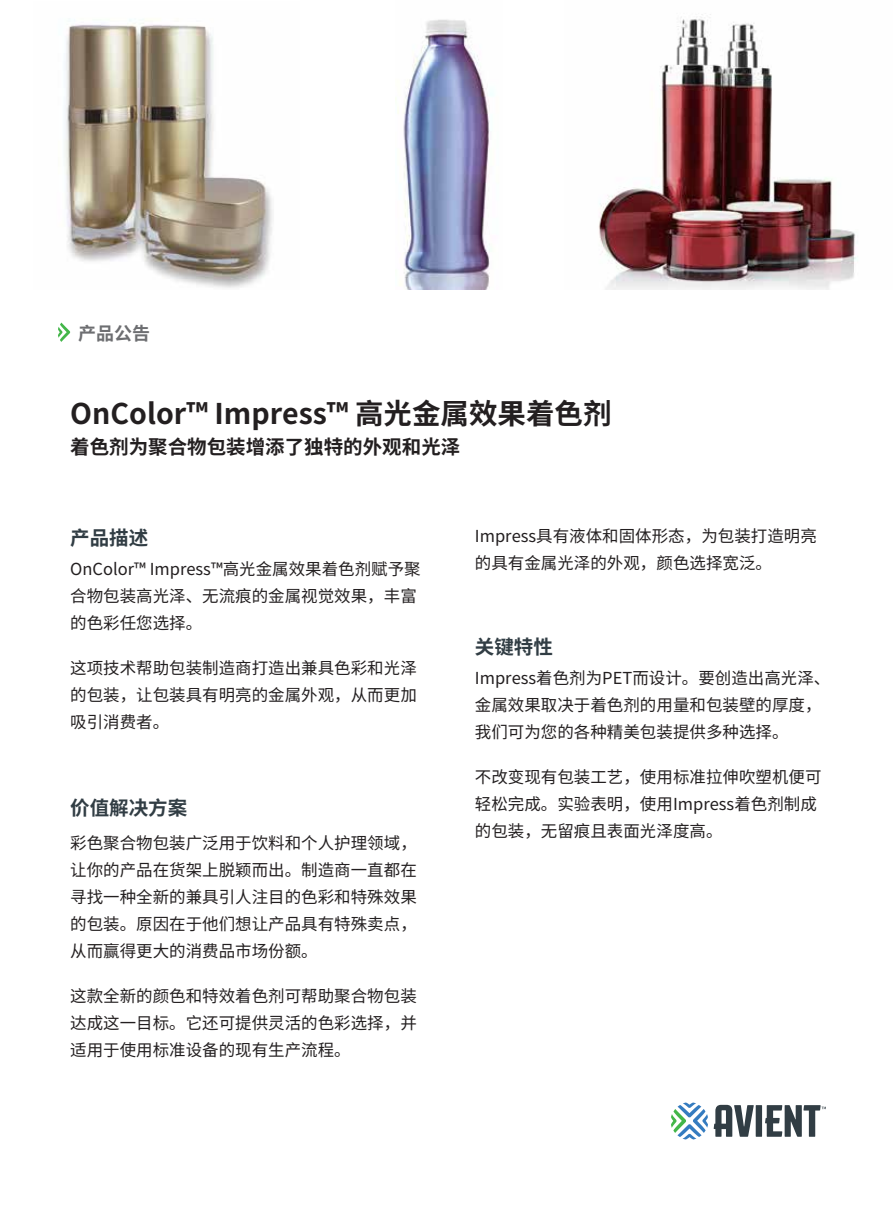
<style>
.page{position:relative;width:893px;height:1212px;background:#fff}
.page>*{position:absolute;margin:0;border:0;box-sizing:border-box;transform-origin:0 0}
.t1{font:700 28.5px "Source Han Sans CN";color:#231f20}
.t2{font:700 19.5px "Source Han Sans CN";color:#231f20}
.t3{font:700 19.5px "Source Han Sans CN";color:#313d44}
.t4{font:700 18px "Source Han Sans CN";color:#6d6e71}
.t5{font:16.5px/27px "Source Han Sans CN";color:#231f20}
</style>
<div class="page">
<img style="left:599px;top:14px;width:258px;height:276px">
<img style="left:395px;top:19px;width:98px;height:271px">
<img style="left:65px;top:19px;width:208px;height:269px">
<svg style="left:58px;top:323px;width:12px;height:19px"></svg>
<svg style="left:671px;top:1102px;width:37px;height:37px"></svg>
<svg style="left:714px;top:1105px;width:112px;height:32px"></svg>
<p class="t4" style="left:78px;top:323px;width:73px">产品公告</p>
<h1 class="t1" style="left:70px;top:398px;width:543px">OnColor™ Impress™ 高光金属效果着色剂</h1>
<p class="t2" style="left:70px;top:436px;width:392px">着色剂为聚合物包装增添了独特的外观和光泽</p>
<p class="t3" style="left:70px;top:527px;width:80px">产品描述</p>
<p class="t5" style="left:70px;top:556px;width:352px">OnColor™ Impress™高光金属效果着色剂赋予聚合物包装高光泽、无流痕的金属视觉效果，丰富的色彩任您选择。</p>
<p class="t5" style="left:70px;top:655px;width:348px;text-align:justify">这项技术帮助包装制造商打造出兼具色彩和光泽的包装，让包装具有明亮的金属外观，从而更加吸引消费者。</p>
<p class="t3" style="left:70px;top:797px;width:119px">价值解决方案</p>
<p class="t5" style="left:70px;top:829px;width:348px;text-align:justify">彩色聚合物包装广泛用于饮料和个人护理领域，让你的产品在货架上脱颖而出。制造商一直都在寻找一种全新的兼具引人注目的色彩和特殊效果的包装。原因在于他们想让产品具有特殊卖点，从而赢得更大的消费品市场份额。</p>
<p class="t5" style="left:70px;top:982px;width:348px;text-align:justify">这款全新的颜色和特效着色剂可帮助聚合物包装达成这一目标。它还可提供灵活的色彩选择，并适用于使用标准设备的现有生产流程。</p>
<p class="t5" style="left:475px;top:522px;width:343px">Impress具有液体和固体形态，为包装打造明亮的具有金属光泽的外观，颜色选择宽泛。</p>
<p class="t3" style="left:475px;top:636px;width:79px">关键特性</p>
<p class="t5" style="left:475px;top:665px;width:357px">Impress着色剂为PET而设计。要创造出高光泽、金属效果取决于着色剂的用量和包装壁的厚度，我们可为您的各种精美包装提供多种选择。</p>
<p class="t5" style="left:475px;top:764px;width:348px">不改变现有包装工艺，使用标准拉伸吹塑机便可轻松完成。实验表明，使用Impress着色剂制成的包装，无留痕且表面光泽度高。</p>
</div>
